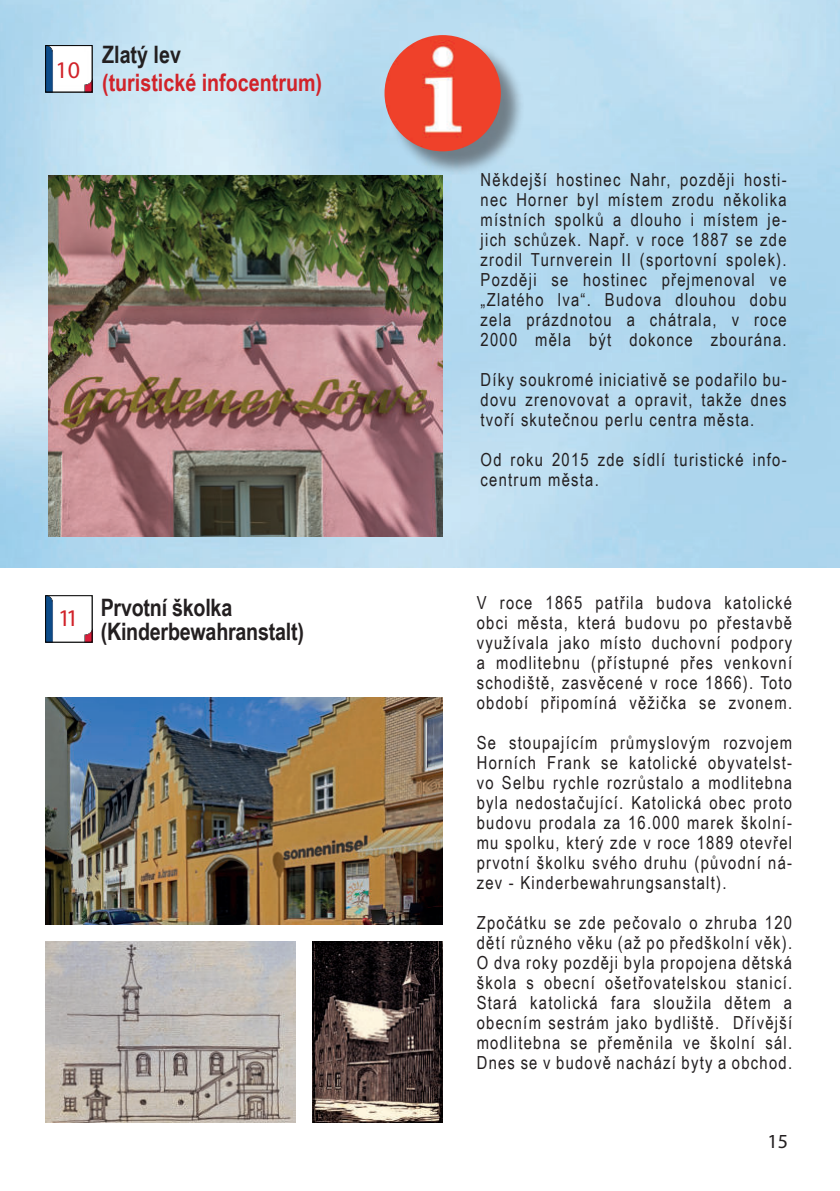
<style>
.page{position:relative;width:840px;height:1191px;background:#fff}
.page>*{position:absolute;margin:0;border:0;box-sizing:border-box;transform-origin:0 0}
.t1{font:700 24px/24px "Arial Narrow";letter-spacing:-.01em;color:#231f20}
.t2{font:700 24px "Arial Narrow";color:#d1232a}
.t3{font:24px "Myriad Pro";color:#d1232a}
.t4{font:20px "Myriad Pro";color:#231f20}
.t5{font:18px/20px "Arial Narrow";letter-spacing:.07em;color:#231f20;text-align:justify}
</style>
<div class="page">
<img style="left:47px;top:597px;width:43px;height:43px">
<div style="left:45px;top:595px;width:47px;height:47px;border:1px solid #000"></div>
<img style="left:0;top:0;width:839px;height:568px">
<img style="left:48px;top:176px;width:394px;height:361px">
<img style="left:45px;top:697px;width:397px;height:227px">
<img style="left:45px;top:941px;width:250px;height:182px">
<img style="left:312px;top:941px;width:130px;height:182px">
<img style="left:47px;top:47px;width:43px;height:43px">
<div style="left:45px;top:45px;width:47px;height:47px;border:1px solid #000"></div>
<div style="left:387px;top:38px;width:138px;height:138px;background:#231f20;opacity:.5"></div>
<img style="left:384px;top:35px;width:116px;height:116px;border-radius:58px">
<h1 class="t3" style="left:55px;top:61px;width:26px">10</h1>
<h1 class="t1" style="left:102px;top:41px;width:80px">Zlatý lev</h1>
<h1 class="t2" style="left:102px;top:64px;width:221px">(turistické infocentrum)</h1>
<h1 class="t3" style="left:58px;top:609px;width:22px">11</h1>
<h1 class="t1" style="left:101px;top:594px;width:204px">Prvotní školka (Kinderbewahranstalt)</h1>
<p class="t5" style="left:480px;top:169px;width:307px">Někdejší hostinec Nahr, později hosti&shy;nec Horner byl místem zrodu několika místních spolků a dlouho i místem je&shy;jich schůzek. Např. v roce 1887 se zde zrodil Turnverein II (sportovní spolek).<br>Později se hostinec přejmenoval ve „Zlatého lva“. Budova dlouhou dobu zela prázdnotou a chátrala, v roce 2000 měla být dokonce zbourána.</p>
<p class="t5" style="left:480px;top:369px;width:307px">Díky soukromé iniciativě se podařilo bu&shy;dovu zrenovovat a opravit, takže dnes tvoří skutečnou perlu centra města.</p>
<p class="t5" style="left:480px;top:449px;width:307px">Od roku 2015 zde sídlí turistické info&shy;centrum města.</p>
<p class="t5" style="left:476px;top:591px;width:317px">V roce 1865 patřila budova katolické obci města, která budovu po přestavbě využívala jako místo duchovní podpory a modlitebnu (přístupné přes venkovní schodiště, zasvěcené v roce 1866). Toto období připomíná věžička se zvonem.</p>
<p class="t5" style="left:476px;top:731px;width:317px">Se stoupajícím průmyslovým rozvojem Horních Frank se katolické obyvatelst&shy;vo Selbu rychle rozrůstalo a modlitebna byla nedostačující. Katolická obec proto budovu prodala za 16.000 marek školní&shy;mu spolku, který zde v roce 1889 otevřel prvotní školku svého druhu (původní ná&shy;zev - Kinderbewahrungsanstalt).</p>
<p class="t5" style="left:476px;top:911px;width:317px">Zpočátku se zde pečovalo o zhruba 120 dětí různého věku (až po předškolní věk).<br>O dva roky později byla propojena dětská škola s obecní ošetřovatelskou stanicí.<br>Stará katolická fara sloužila dětem a obecním sestrám jako bydliště. Dřívější modlitebna se přeměnila ve školní sál.<br>Dnes se v budově nachází byty a obchod.</p>
<p class="t4" style="left:767px;top:1133px;width:22px">15</p>
</div>
